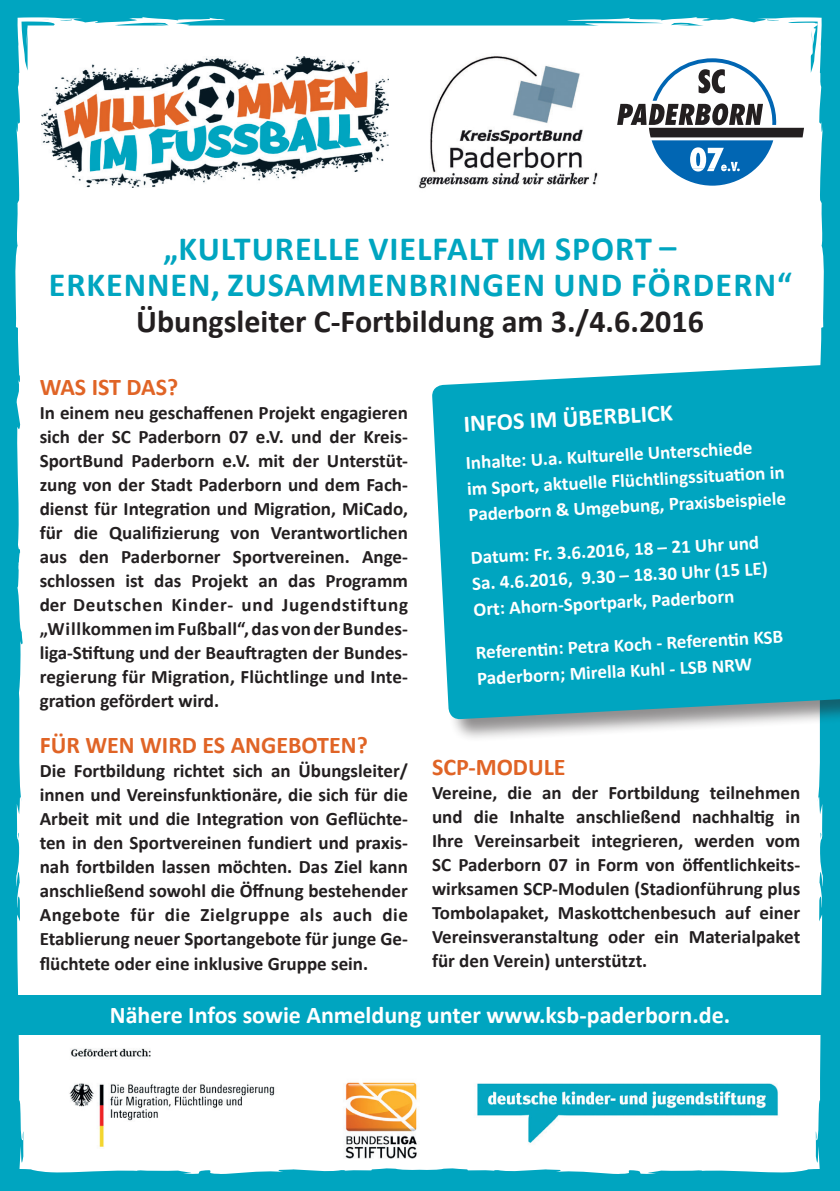
<style>
.page{position:relative;width:840px;height:1191px;background:#fff}
.page>*{position:absolute;margin:0;border:0;box-sizing:border-box;transform-origin:0 0}
.t1{font:700 34px/36px "Calibri";letter-spacing:.03em;color:#00a5c0;text-align:center}
.t2{font:700 32px "Calibri";color:#231f20}
.t3{font:700 24px "Calibri";color:#fff}
.t4{font:700 24px "Calibri";color:#e06426}
.t5{font:700 19px/24px "Calibri";color:#231f20;text-align:justify}
.t6{font:700 19px/26px "Calibri";color:#fff}
</style>
<div class="page">
<div style="left:0;top:0;width:839px;height:1191px;background:#00a5c0"></div>
<div style="left:15px;top:17px;width:809px;height:1157px;background:#fff"></div>
<svg style="left:615px;top:57px;width:190px;height:130px"></svg>
<img style="left:41px;top:57px;width:347px;height:130px">
<img style="left:68px;top:1044px;width:710px;height:114px">
<div style="left:432px;top:364px;width:407px;height:379px;background:#231f20;opacity:.5"></div>
<svg style="left:431px;top:363px;width:408px;height:356px"></svg>
<img style="left:414px;top:54px;width:186px;height:140px">
<div style="left:0;top:995px;width:839px;height:40px;background:#00a5c0"></div>
<h1 class="t1" style="left:49px;top:231px;width:744px">„KULTURELLE VIELFALT IM SPORT –<br>ERKENNEN, ZUSAMMENBRINGEN UND FÖRDERN“</h1>
<h2 class="t2" style="left:136px;top:301px;width:569px">Übungsleiter C-Fortbildung am 3./4.6.2016</h2>
<p class="t4" style="left:40px;top:372px;width:140px">WAS IST DAS?</p>
<p class="t5" style="left:40px;top:401px;width:369px">In einem neu geschaffenen Projekt engagieren sich der SC Paderborn 07 e.V. und der Kreis-SportBund Paderborn e.V. mit der Unterstüt&shy;zung von der Stadt Paderborn und dem Fach&shy;dienst für Integration und Migration, MiCado, für die Qualifizierung von Verantwortlichen aus den Paderborner Sportvereinen. Ange&shy;schlossen ist das Projekt an das Programm der Deutschen Kinder- und Jugendstiftung „Willkommen im Fußball“, das von der Bundes&shy;liga-Stiftung und der Beauftragten der Bundes&shy;regierung für Migration, Flüchtlinge und Inte&shy;gration gefördert wird.</p>
<p class="t4" style="left:40px;top:730px;width:329px">FÜR WEN WIRD ES ANGEBOTEN?</p>
<p class="t5" style="left:40px;top:759px;width:369px">Die Fortbildung richtet sich an Übungsleiter/ innen und Vereinsfunktionäre, die sich für die Arbeit mit und die Integration von Geflüchte&shy;ten in den Sportvereinen fundiert und praxis&shy;nah fortbilden lassen möchten. Das Ziel kann anschließend sowohl die Öffnung bestehender Angebote für die Zielgruppe als auch die Etablierung neuer Sportangebote für junge Ge&shy;flüchtete oder eine inklusive Gruppe sein.</p>
<p class="t4" style="left:432px;top:751px;width:135px">SCP-MODULE</p>
<p class="t3" style="left:463px;top:408px;width:211px;rotate:-3deg">INFOS IM ÜBERBLICK</p>
<p class="t6" style="left:465px;top:450px;width:319px;rotate:-3deg">Inhalte: U.a. Kulturelle Unterschiede<br>im Sport, aktuelle Flüchtlingssituati on in<br>Paderborn &amp; Umgebung, Praxisbeispiele</p>
<p class="t6" style="left:470px;top:544px;width:297px;rotate:-3deg">Datum: Fr. 3.6.2016, 18 – 21 Uhr und<br>Sa. 4.6.2016, 9.30 – 18.30 Uhr (15 LE)<br>Ort: Ahorn-Sportpark, Paderborn</p>
<p class="t6" style="left:475px;top:639px;width:309px;rotate:-3deg">Referenti n: Petra Koch - Referenti n KSB<br>Paderborn; Mirella Kuhl - LSB NRW</p>
<p class="t5" style="left:432px;top:780px;width:369px">Vereine, die an der Fortbildung teilnehmen und die Inhalte anschließend nachhaltig in Ihre Vereinsarbeit integrieren, werden vom SC Paderborn 07 in Form von öffentlichkeits&shy;wirksamen SCP-Modulen (Stadionführung plus Tombolapaket, Maskottchenbesuch auf einer Vereinsveranstaltung oder ein Materialpaket für den Verein) unterstützt.</p>
<p class="t3" style="left:110px;top:999px;width:621px">Nähere Infos sowie Anmeldung unter www.ksb-paderborn.de.</p>
</div>
